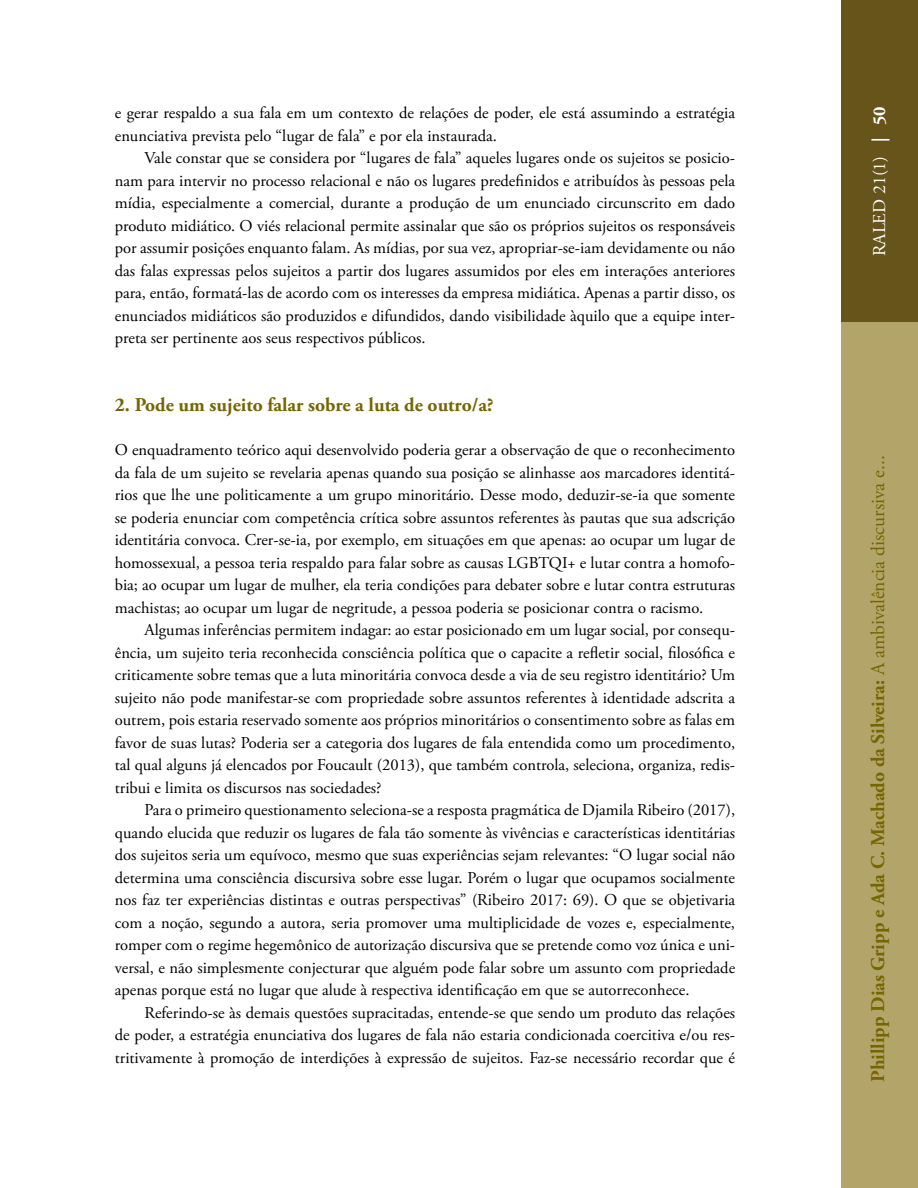
<style>
.page{position:relative;width:918px;height:1188px;background:#fff}
.page>*{position:absolute;margin:0;border:0;box-sizing:border-box;transform-origin:0 0}
.t1{font:700 19.5px "Adobe Garamond Pro";color:#746600}
.t2{font:18px "Adobe Garamond Pro";color:#fff}
.t3{font:16.5px/22.5px "Adobe Garamond Pro";color:#000;text-align:justify}
.s1{font-weight:700}
.s2{font-weight:400}
</style>
<div class="page">
<div style="left:841px;top:0;width:77px;height:1188px;background:#b3a46a"></div>
<div style="left:841px;top:0;width:77px;height:322px;background:#67541a"></div>
<p class="t3" style="left:115px;top:102px;width:622px">e gerar respaldo a sua fala em um contexto de relações de poder, ele está assumindo a estratégia enunciativa prevista pelo “lugar de fala” e por ela instaurada.</p>
<p class="t3" style="left:115px;top:147px;width:622px;text-indent:30px">Vale constar que se considera por “lugares de fala” aqueles lugares onde os sujeitos se posicio&shy;nam para intervir no processo relacional e não os lugares predefinidos e atribuídos às pessoas pela mídia, especialmente a comercial, durante a produção de um enunciado circunscrito em dado produto midiático. O viés relacional permite assinalar que são os próprios sujeitos os responsáveis por assumir posições enquanto falam. As mídias, por sua vez, apropriar-se-iam devidamente ou não das falas expressas pelos sujeitos a partir dos lugares assumidos por eles em interações anteriores para, então, formatá-las de acordo com os interesses da empresa midiática. Apenas a partir disso, os enunciados midiáticos são produzidos e difundidos, dando visibilidade àquilo que a equipe inter&shy;preta ser pertinente aos seus respectivos públicos.</p>
<p class="t1" style="left:115px;top:394px;width:380px">2. Pode um sujeito falar sobre a luta de outro/a?</p>
<p class="t3" style="left:115px;top:439px;width:622px">O enquadramento teórico aqui desenvolvido poderia gerar a observação de que o reconhecimento da fala de um sujeito se revelaria apenas quando sua posição se alinhasse aos marcadores identitá&shy;rios que lhe une politicamente a um grupo minoritário. Desse modo, deduzir-se-ia que somente se poderia enunciar com competência crítica sobre assuntos referentes às pautas que sua adscrição identitária convoca. Crer-se-ia, por exemplo, em situações em que apenas: ao ocupar um lugar de homossexual, a pessoa teria respaldo para falar sobre as causas LGBTQI+ e lutar contra a homofo&shy;bia; ao ocupar um lugar de mulher, ela teria condições para debater sobre e lutar contra estruturas machistas; ao ocupar um lugar de negritude, a pessoa poderia se posicionar contra o racismo.</p>
<p class="t3" style="left:115px;top:619px;width:622px;text-indent:30px">Algumas inferências permitem indagar: ao estar posicionado em um lugar social, por consequ&shy;ência, um sujeito teria reconhecida consciência política que o capacite a refletir social, filosófica e criticamente sobre temas que a luta minoritária convoca desde a via de seu registro identitário? Um sujeito não pode manifestar-se com propriedade sobre assuntos referentes à identidade adscrita a outrem, pois estaria reservado somente aos próprios minoritários o consentimento sobre as falas em favor de suas lutas? Poderia ser a categoria dos lugares de fala entendida como um procedimento, tal qual alguns já elencados por Foucault (2013), que também controla, seleciona, organiza, redis&shy;tribui e limita os discursos nas sociedades?</p>
<p class="t3" style="left:115px;top:799px;width:622px;text-indent:30px">Para o primeiro questionamento seleciona-se a resposta pragmática de Djamila Ribeiro (2017), quando elucida que reduzir os lugares de fala tão somente às vivências e características identitárias dos sujeitos seria um equívoco, mesmo que suas experiências sejam relevantes: “O lugar social não determina uma consciência discursiva sobre esse lugar. Porém o lugar que ocupamos socialmente nos faz ter experiências distintas e outras perspectivas” (Ribeiro 2017: 69). O que se objetivaria com a noção, segundo a autora, seria promover uma multiplicidade de vozes e, especialmente, romper com o regime hegemônico de autorização discursiva que se pretende como voz única e uni&shy;versal, e não simplesmente conjecturar que alguém pode falar sobre um assunto com propriedade apenas porque está no lugar que alude à respectiva identificação em que se autorreconhece.</p>
<p class="t3" style="left:115px;top:1002px;width:622px;text-indent:30px">Referindo-se às demais questões supracitadas, entende-se que sendo um produto das relações de poder, a estratégia enunciativa dos lugares de fala não estaria condicionada coercitiva e/ou res&shy;tritivamente à promoção de interdições à expressão de sujeitos. Faz-se necessário recordar que é</p>
<p class="t2" style="left:869px;top:256px;width:151px;rotate:-90deg">RALED 21(1) <span class="s1">| 50</span></p>
<p class="t1" style="left:867px;top:1082px;width:628px;rotate:-90deg">Phillipp Dias Gripp e Ada C. Machado da Silveira: <span class="s2">A ambivalência discursiva e...</span></p>
</div>
